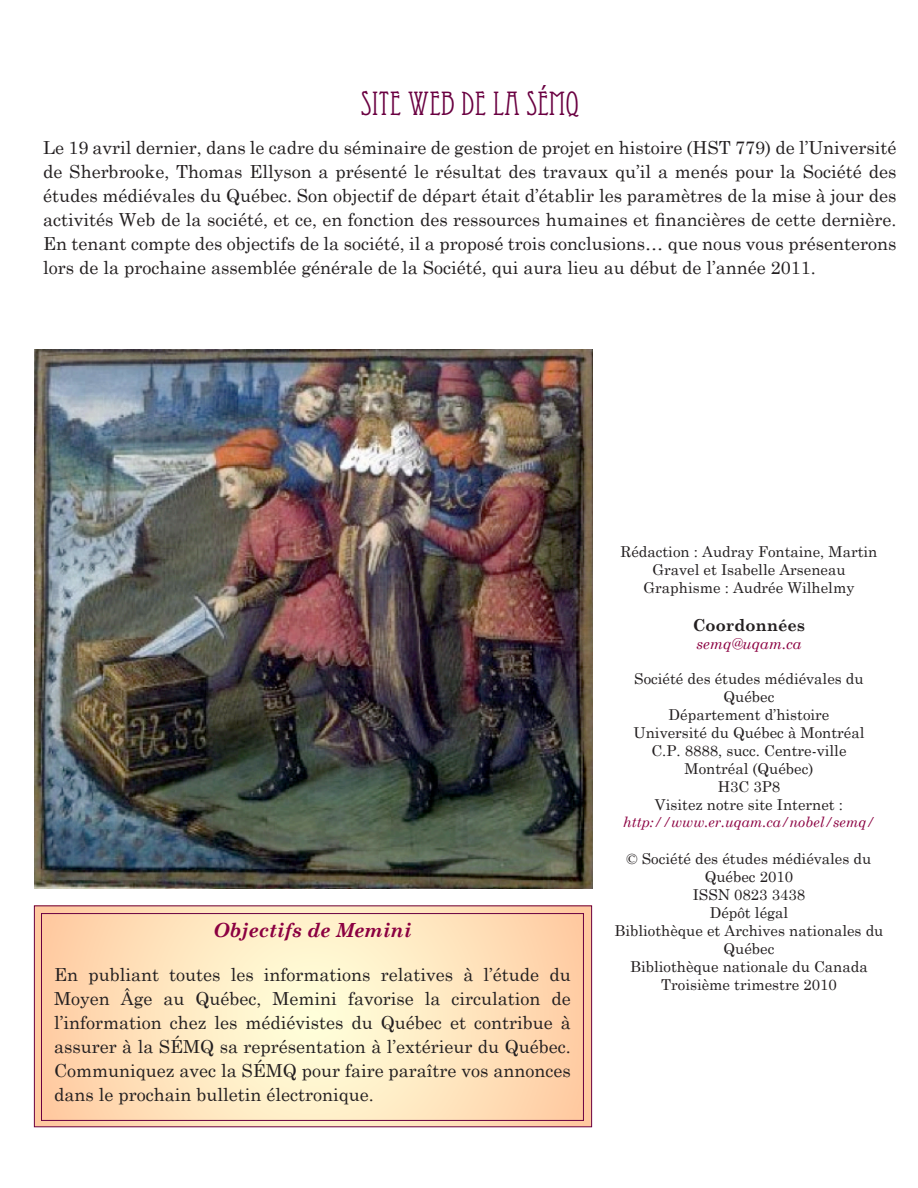
<style>
.page{position:relative;width:918px;height:1188px;background:#fff}
.page>*{position:absolute;margin:0;border:0;box-sizing:border-box;transform-origin:0 0}
.t1{font:33px "Eccentric Std";color:#6a0041}
.t2{font:italic 700 19.5px "Century Schoolbook";color:#8b0041}
.t3{font:18px/24px "Century Schoolbook";color:#231f20;text-align:justify}
.t4{font:700 16.5px "Century Schoolbook";color:#231f20}
.t5{font:15px/18px "Century Schoolbook";color:#231f20;text-align:center}
.t6{font:italic 15px "Century Schoolbook";color:#8b0041}
.t7{font:italic 14.25px "Century Schoolbook";color:#8b0041}
</style>
<div class="page">
<svg style="left:36px;top:907px;width:554px;height:218px;background:#ffe4bd"></svg>
<div style="left:41px;top:913px;width:543px;height:208px;border:1px solid #6a0041"></div>
<img style="left:34px;top:349px;width:558px;height:540px">
<p class="t1" style="left:361px;top:85px;width:220px">SITE WEB DE LA SÉMQ</p>
<p class="t3" style="left:43px;top:135px;width:855px">Le 19 avril dernier, dans le cadre du séminaire de gestion de projet en histoire (HST 779) de l’Université de Sherbrooke, Thomas Ellyson a présenté le résultat des travaux qu’il a menés pour la Société des études médiévales du Québec. Son objectif de départ était d’établir les paramètres de la mise à jour des activités Web de la société, et ce, en fonction des ressources humaines et financières de cette dernière.<br>En tenant compte des objectifs de la société, il a proposé trois conclusions… que nous vous présenterons lors de la prochaine assemblée générale de la Société, qui aura lieu au début de l’année 2011.</p>
<p class="t2" style="left:213px;top:918px;width:200px">Objectifs de Memini</p>
<p class="t3" style="left:54px;top:962px;width:518px">En publiant toutes les informations relatives à l’étude du Moyen Âge au Québec, Memini favorise la circulation de l’information chez les médiévistes du Québec et contribue à assurer à la SÉMQ sa représentation à l’extérieur du Québec.<br>Communiquez avec la SÉMQ pour faire paraître vos annonces dans le prochain bulletin électronique.</p>
<p class="t5" style="left:621px;top:542px;width:258px">Rédaction : Audray Fontaine, Martin<br>Gravel et Isabelle Arseneau</p>
<p class="t5" style="left:644px;top:578px;width:212px">Graphisme : Audrée Wilhelmy</p>
<p class="t4" style="left:693px;top:615px;width:114px">Coordonnées</p>
<p class="t6" style="left:696px;top:635px;width:107px">semq@uqam.ca</p>
<p class="t5" style="left:634px;top:669px;width:231px">Société des études médiévales du<br>Québec</p>
<p class="t5" style="left:669px;top:705px;width:162px">Département d’histoire</p>
<p class="t5" style="left:634px;top:723px;width:232px">Université du Québec à Montréal</p>
<p class="t5" style="left:651px;top:741px;width:197px">C.P. 8888, succ. Centre-ville</p>
<p class="t5" style="left:685px;top:759px;width:130px">Montréal (Québec)</p>
<p class="t5" style="left:718px;top:777px;width:64px">H3C 3P8</p>
<p class="t5" style="left:655px;top:795px;width:190px">Visitez notre site Internet :</p>
<p class="t7" style="left:623px;top:813px;width:253px">http://www.er.uqam.ca/nobel/semq/</p>
<p class="t5" style="left:627px;top:850px;width:246px">© Société des études médiévales du</p>
<p class="t5" style="left:705px;top:868px;width:90px">Québec 2010</p>
<p class="t5" style="left:693px;top:886px;width:114px">ISSN 0823 3438</p>
<p class="t5" style="left:710px;top:904px;width:80px">Dépôt légal</p>
<p class="t5" style="left:615px;top:922px;width:270px">Bibliothèque et Archives nationales du<br>Québec</p>
<p class="t5" style="left:630px;top:958px;width:239px">Bibliothèque nationale du Canada</p>
<p class="t5" style="left:661px;top:976px;width:177px">Troisième trimestre 2010</p>
</div>
